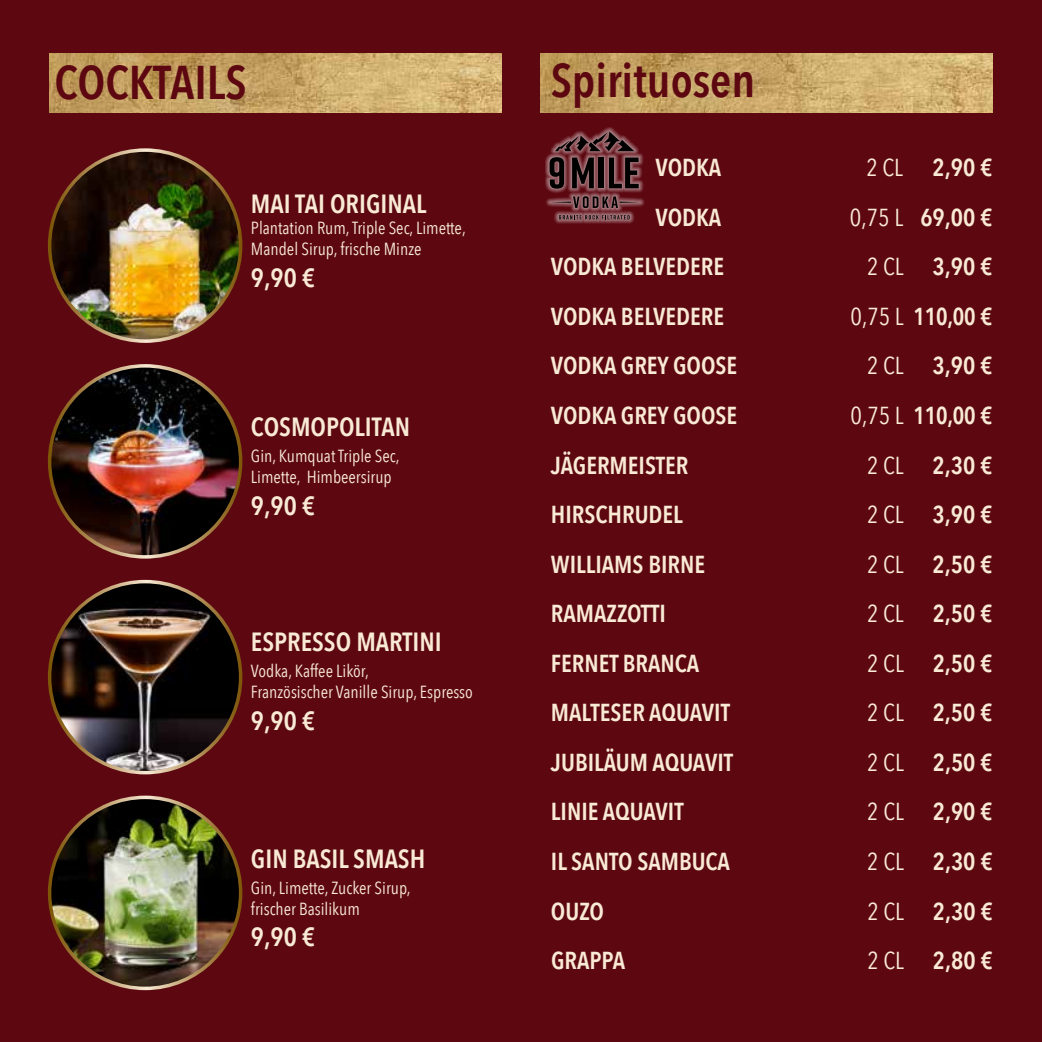
<style>
.page{position:relative;width:1042px;height:1042px;background:#5d0811}
.page>*{position:absolute;margin:0;border:0;box-sizing:border-box;transform-origin:0 0}
.t1{font:600 47.25px "Avenir Next Condensed";color:#5d0811}
.t2{font:600 26.25px "Avenir Next Condensed";color:#f9ead5}
.t3{font:600 24.5px "Avenir Next Condensed";color:#f9ead5}
.t4{font:600 24.5px "Avenir Next Condensed";color:#f9ead5;scale:.94 1}
.t5{font:17.5px/21px "Avenir Next Condensed";color:#f9ead5}
.s1{font-weight:400}
</style>
<div class="page">
<img style="left:50px;top:53px;width:451px;height:60px">
<img style="left:541px;top:53px;width:451px;height:60px">
<svg style="left:545px;top:127px;width:99px;height:97px"></svg>
<svg style="left:559px;top:215px;width:70px;height:4px"></svg>
<svg style="left:550px;top:196px;width:90px;height:12px"></svg>
<svg style="left:549px;top:157px;width:15px;height:32px"></svg>
<svg style="left:572px;top:158px;width:22px;height:30px"></svg>
<div style="left:599px;top:158px;width:5px;height:30px;background:#000"></div>
<svg style="left:609px;top:157px;width:30px;height:31px"></svg>
<svg style="left:555px;top:131px;width:79px;height:20px"></svg>
<img style="left:50px;top:800px;width:191px;height:187px">
<div style="left:48px;top:795px;width:194px;height:195px;border:4px solid #fff;border-radius:50%"></div>
<img style="left:50px;top:581px;width:191px;height:191px;border-radius:95px">
<div style="left:48px;top:580px;width:194px;height:194px;border:4px solid #fff;border-radius:50%"></div>
<img style="left:50px;top:366px;width:191px;height:191px;border-radius:95px">
<div style="left:48px;top:364px;width:194px;height:194px;border:4px solid #fff;border-radius:50%"></div>
<img style="left:50px;top:150px;width:191px;height:191px;border-radius:95px">
<div style="left:48px;top:148px;width:194px;height:195px;border:4px solid #fff;border-radius:50%"></div>
<h1 class="t1" style="left:55px;top:42px;width:194px">COCKTAILS</h1>
<p class="t2" style="left:251px;top:181px;width:177px">MAI TAI ORIGINAL</p>
<p class="t5" style="left:251px;top:217px;width:216px">Plantation Rum, Triple Sec, Limette,<br>Mandel Sirup, frische Minze</p>
<p class="t2" style="left:251px;top:255px;width:66px">9,90 €</p>
<p class="t2" style="left:251px;top:404px;width:161px">COSMOPOLITAN</p>
<p class="t5" style="left:251px;top:445px;width:150px">Gin, Kumquat Triple Sec,<br>Limette, Himbeersirup</p>
<p class="t2" style="left:251px;top:483px;width:66px">9,90 €</p>
<p class="t2" style="left:251px;top:619px;width:192px">ESPRESSO MARTINI</p>
<p class="t5" style="left:251px;top:659px;width:223px">Vodka, Kaffee Likör,<br>Französischer Vanille Sirup, Espresso</p>
<p class="t2" style="left:251px;top:697px;width:66px">9,90 €</p>
<p class="t2" style="left:251px;top:836px;width:176px">GIN BASIL SMASH</p>
<p class="t5" style="left:251px;top:876px;width:161px">Gin, Limette, Zucker Sirup, frischer Basilikum</p>
<p class="t2" style="left:251px;top:914px;width:66px">9,90 €</p>
<h1 class="t1" style="left:551px;top:39px;width:206px">Spirituosen</h1>
<p class="t3" style="left:655px;top:146px;width:67px">VODKA</p>
<p class="t3" style="left:866px;top:146px;width:127px"><span class="s1">2 CL</span> 2,90 €</p>
<p class="t3" style="left:655px;top:196px;width:67px">VODKA</p>
<p class="t3" style="left:850px;top:196px;width:144px"><span class="s1">0,75 L</span> 69,00 €</p>
<p class="t3" style="left:551px;top:246px;width:175px">VODKA BELVEDERE</p>
<p class="t3" style="left:867px;top:246px;width:127px"><span class="s1">2 CL</span> 3,90 €</p>
<p class="t3" style="left:551px;top:295px;width:175px">VODKA BELVEDERE</p>
<p class="t4" style="left:850px;top:295px;width:152px"><span class="s1">0,75 L</span> 110,00 €</p>
<p class="t3" style="left:551px;top:345px;width:188px">VODKA GREY GOOSE</p>
<p class="t3" style="left:867px;top:345px;width:127px"><span class="s1">2 CL</span> 3,90 €</p>
<p class="t3" style="left:551px;top:394px;width:188px">VODKA GREY GOOSE</p>
<p class="t4" style="left:850px;top:394px;width:152px"><span class="s1">0,75 L</span> 110,00 €</p>
<p class="t3" style="left:551px;top:444px;width:139px">JÄGERMEISTER</p>
<p class="t3" style="left:867px;top:444px;width:127px"><span class="s1">2 CL</span> 2,30 €</p>
<p class="t3" style="left:551px;top:493px;width:134px">HIRSCHRUDEL</p>
<p class="t3" style="left:867px;top:493px;width:127px"><span class="s1">2 CL</span> 3,90 €</p>
<p class="t3" style="left:551px;top:543px;width:156px">WILLIAMS BIRNE</p>
<p class="t3" style="left:867px;top:543px;width:127px"><span class="s1">2 CL</span> 2,50 €</p>
<p class="t3" style="left:551px;top:592px;width:117px">RAMAZZOTTI</p>
<p class="t3" style="left:867px;top:592px;width:127px"><span class="s1">2 CL</span> 2,50 €</p>
<p class="t3" style="left:551px;top:642px;width:150px">FERNET BRANCA</p>
<p class="t3" style="left:867px;top:642px;width:127px"><span class="s1">2 CL</span> 2,50 €</p>
<p class="t3" style="left:551px;top:691px;width:181px">MALTESER AQUAVIT</p>
<p class="t3" style="left:867px;top:691px;width:127px"><span class="s1">2 CL</span> 2,50 €</p>
<p class="t3" style="left:551px;top:741px;width:184px">JUBILÄUM AQUAVIT</p>
<p class="t3" style="left:867px;top:741px;width:127px"><span class="s1">2 CL</span> 2,50 €</p>
<p class="t3" style="left:551px;top:790px;width:134px">LINIE AQUAVIT</p>
<p class="t3" style="left:867px;top:790px;width:127px"><span class="s1">2 CL</span> 2,90 €</p>
<p class="t3" style="left:551px;top:840px;width:180px">IL SANTO SAMBUCA</p>
<p class="t3" style="left:867px;top:840px;width:127px"><span class="s1">2 CL</span> 2,30 €</p>
<p class="t3" style="left:551px;top:890px;width:54px">OUZO</p>
<p class="t3" style="left:867px;top:890px;width:127px"><span class="s1">2 CL</span> 2,30 €</p>
<p class="t3" style="left:551px;top:939px;width:76px">GRAPPA</p>
<p class="t3" style="left:867px;top:939px;width:127px"><span class="s1">2 CL</span> 2,80 €</p>
</div>
